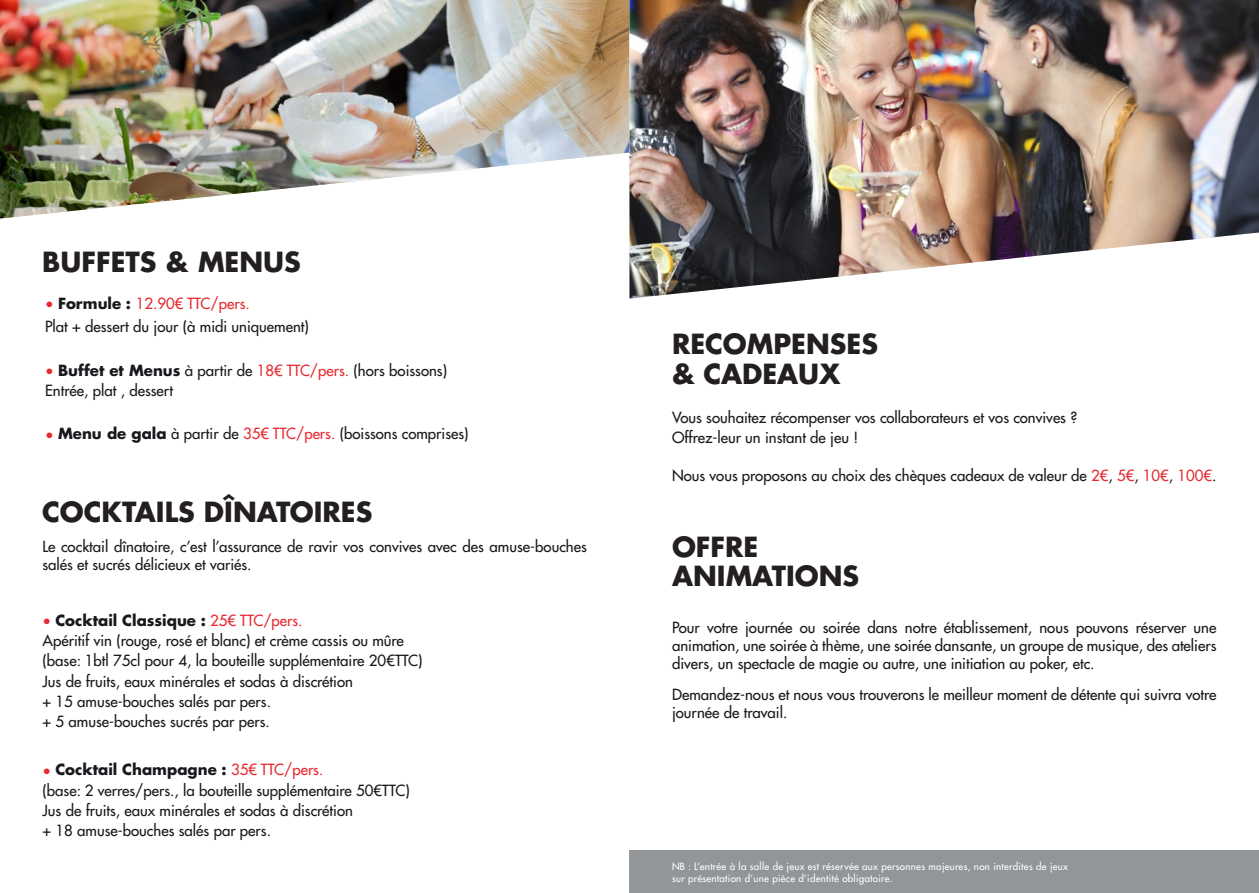
<style>
.page{position:relative;width:1259px;height:893px;background:#fff}
.page>*{position:absolute;margin:0;border:0;box-sizing:border-box;transform-origin:0 0}
.t1{font:700 27px "Futura LT Pro";color:#231f20}
.t2{font:500 15px/18px "Futura LT Pro";color:#17191c}
.t3{font:700 15px "Futura LT Pro";color:#17191c}
.t4{font:500 15px "Futura LT Pro";color:#e82a31}
.t5{font:500 9.75px "Futura LT Pro";letter-spacing:.03em;color:#fff}
.s1{font-weight:700;color:#17191c}
.s2{color:#e82a31}
.s3{font-weight:700}
.s4{font-weight:500;color:#e82a31}
</style>
<div class="page">
<img style="left:0;top:0;width:629px;height:218px">
<img style="left:629px;top:0;width:630px;height:299px">
<div style="left:629px;top:850px;width:630px;height:43px;background:#939698"></div>
<p class="t1" style="left:42px;top:241px;width:260px">BUFFETS &amp; MENUS</p>
<p class="t4" style="left:45px;top:292px;width:206px">• <span class="s1">Formule :</span> 12.90€ TTC/pers.</p>
<p class="t2" style="left:45px;top:317px;width:265px">Plat + dessert du jour (à midi uniquement)</p>
<p class="t2" style="left:45px;top:360px;width:403px"><span class="s2">•</span> <span class="s3">Buffet et Menus</span> à partir de <span class="s2">18€ TTC/pers.</span> (hors boissons)</p>
<p class="t2" style="left:45px;top:381px;width:129px">Entrée, plat , dessert</p>
<p class="t2" style="left:45px;top:424px;width:425px"><span class="s2">•</span> <span class="s3">Menu de gala</span> à partir de <span class="s2">35€ TTC/pers.</span> (boissons comprises)</p>
<p class="t1" style="left:42px;top:491px;width:332px">COCKTAILS DÎNATOIRES</p>
<p class="t2" style="left:43px;top:537px;width:546px">Le cocktail dînatoire, c’est l’assurance de ravir vos convives avec des amuse-bouches salés et sucrés délicieux et variés.</p>
<p class="t3" style="left:43px;top:609px;width:262px"><span class="s4">•</span> Cocktail Classique : <span class="s4">25€ TTC/pers.</span></p>
<p class="t2" style="left:43px;top:631px;width:363px">Apéritif vin (rouge, rosé et blanc) et crème cassis ou mûre</p>
<p class="t2" style="left:43px;top:651px;width:381px">(base: 1btl 75cl pour 4, la bouteille supplémentaire 20€TTC)</p>
<p class="t2" style="left:43px;top:671px;width:312px">Jus de fruits, eaux minérales et sodas à discrétion</p>
<p class="t2" style="left:43px;top:692px;width:230px">+ 15 amuse-bouches salés par pers.</p>
<p class="t2" style="left:43px;top:712px;width:229px">+ 5 amuse-bouches sucrés par pers.</p>
<p class="t3" style="left:43px;top:758px;width:282px"><span class="s4">•</span> Cocktail Champagne : <span class="s4">35€ TTC/pers.</span></p>
<p class="t2" style="left:43px;top:780px;width:369px">(base: 2 verres/pers., la bouteille supplémentaire 50€TTC)</p>
<p class="t2" style="left:43px;top:800px;width:312px">Jus de fruits, eaux minérales et sodas à discrétion</p>
<p class="t2" style="left:43px;top:821px;width:230px">+ 18 amuse-bouches salés par pers.</p>
<p class="t1" style="left:672px;top:323px;width:207px">RECOMPENSES</p>
<p class="t1" style="left:672px;top:353px;width:170px">&amp; CADEAUX</p>
<p class="t2" style="left:672px;top:407px;width:407px">Vous souhaitez récompenser vos collaborateurs et vos convives ?</p>
<p class="t2" style="left:672px;top:428px;width:188px">Offrez-leur un instant de jeu !</p>
<p class="t2" style="left:672px;top:466px;width:546px">Nous vous proposons au choix des chèques cadeaux de valeur de <span class="s2">2€</span>, <span class="s2">5€</span>, <span class="s2">10€</span>, <span class="s2">100€</span>.</p>
<p class="t1" style="left:672px;top:526px;width:88px">OFFRE</p>
<p class="t1" style="left:672px;top:555px;width:189px">ANIMATIONS</p>
<p class="t2" style="left:672px;top:618px;width:546px;text-align:justify">Pour votre journée ou soirée dans notre établissement, nous pouvons réserver une animation, une soirée à thème, une soirée dansante, un groupe de musique, des ateliers divers, un spectacle de magie ou autre, une initiation au poker, etc.</p>
<p class="t2" style="left:672px;top:685px;width:546px">Demandez-nous et nous vous trouverons le meilleur moment de détente qui suivra votre journée de travail.</p>
<p class="t5" style="left:672px;top:859px;width:397px">NB : L’entrée à la salle de jeux est réservée aux personnes majeures, non interdites de jeux</p>
<p class="t5" style="left:672px;top:871px;width:222px">sur présentation d’une pièce d’identité obligatoire.</p>
</div>
